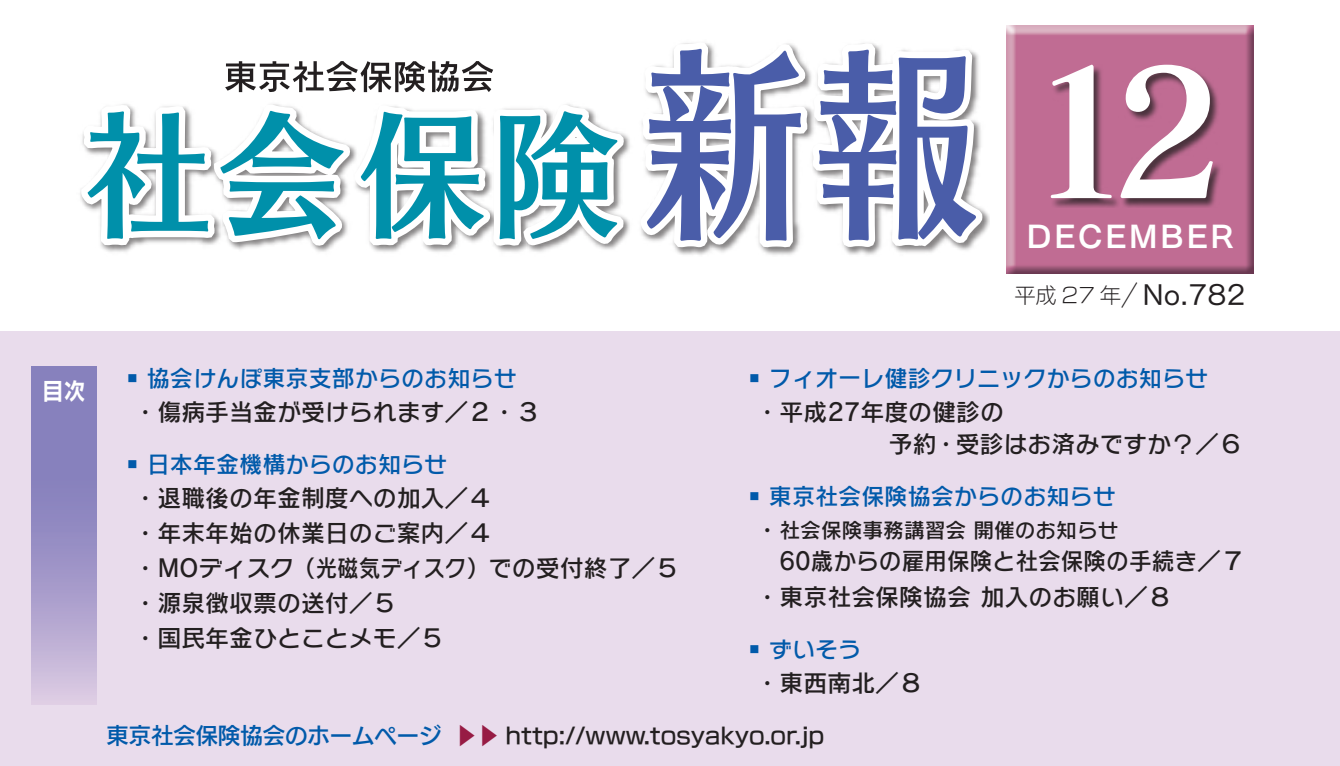
<style>
.page{position:relative;width:1340px;height:766px;background:#fff}
.page>*{position:absolute;margin:0;border:0;box-sizing:border-box;transform-origin:0 0}
.t1{font:175.5px "Matisse V Pro B";color:#fff}
.t2{font:30.38px "New Cezanne Pro DB";letter-spacing:.1em;color:#fff}
.t3{font:27px "New Cezanne Pro M";color:#231f20}
.t4{font:23.85px/35.1px "Rodin NTLG Pro DB";color:#231f20}
.t5{font:23.85px/35.8px "Rodin NTLG Pro DB";color:#231f20;scale:.95 1}
.t6{font:23.18px "Rodin NTLG Pro DB";color:#015aaa}
.t7{font:22.28px "New Rodin Pro DB";color:#231f20}
.t8{font:20.7px "Rodin NTLG Pro DB";color:#231f20}
.s1{font-family:"Rodin NTLG Pro B";font-size:23.85px;color:#fff}
.s2{font-size:28.8px}
.s3{font-family:"New Rodin Pro L";font-size:20.7px}
.s4{font-family:"New Rodin Pro L";font-size:28.8px}
.s5{font-size:23.85px}
.s6{color:#015aaa}
.s7{color:#971b44}
</style>
<div class="page">
<img style="left:1006px;top:26px;width:247px;height:247px">
<div style="left:0;top:332px;width:1339px;height:433px;background:#e9dcec"></div>
<svg style="left:31px;top:366px;width:65px;height:338px;background:#9f95c7"></svg>
<div style="left:1050px;top:64px;width:172px;height:144px;background:#231f20;opacity:.75"></div>
<svg style="left:80px;top:43px;width:908px;height:212px"></svg>
<p class="t6" style="left:42px;top:363px;width:476px"><span class="s1">目次</span> <span class="s2">▪</span>協会けんぽ東京支部からのお知らせ</p>
<p class="t4" style="left:133px;top:393px;width:408px">・傷病手当金が受けられます／２・３</p>
<p class="t6" style="left:118px;top:449px;width:331px"><span class="s2">▪</span>日本年金機構からのお知らせ</p>
<p class="t4" style="left:133px;top:479px;width:547px">・退職後の年金制度への加入／４<br>・年末年始の休業日のご案内／４<br>・MOディスク（光磁気ディスク）での受付終了／５・源泉徴収票の送付／５<br>・国民年金ひとことメモ／５</p>
<h1 class="t1" style="left:1022px;top:19px;width:205px">12</h1>
<p class="t2" style="left:1026px;top:210px;width:208px">DECEMBER</p>
<p class="t3" style="left:1015px;top:271px;width:232px"><span class="s3">平成 27 年</span><span class="s4">／</span> No.782</p>
<p class="t6" style="left:740px;top:363px;width:469px"><span class="s2">▪</span>フィオーレ健診クリニックからのお知らせ</p>
<p class="t4" style="left:888px;top:394px;width:355px;line-height:31.9px;text-indent:-133px">・平成27年度の健診の<br>予約・受診はお済みですか？／６</p>
<p class="t6" style="left:740px;top:481px;width:377px"><span class="s2">▪</span>東京社会保険協会からのお知らせ</p>
<p class="t8" style="left:755px;top:516px;width:364px"><span class="s5">・</span>社会保険事務講習会 開催のお知らせ</p>
<p class="t5" style="left:755px;top:542px;width:516px;text-indent:24px">60歳からの雇用保険と社会保険の手続き／７・東京社会保険協会加入のお願い／８</p>
<p class="t6" style="left:740px;top:634px;width:123px"><span class="s2">▪</span>ずいそう</p>
<p class="t4" style="left:755px;top:664px;width:169px">・東西南北／８</p>
<p class="t7" style="left:106px;top:716px;width:719px"><span class="s6">東京社会保険協会のホームページ</span> <span class="s7">▶▶</span> http://www.tosyakyo.or.jp</p>
</div>
